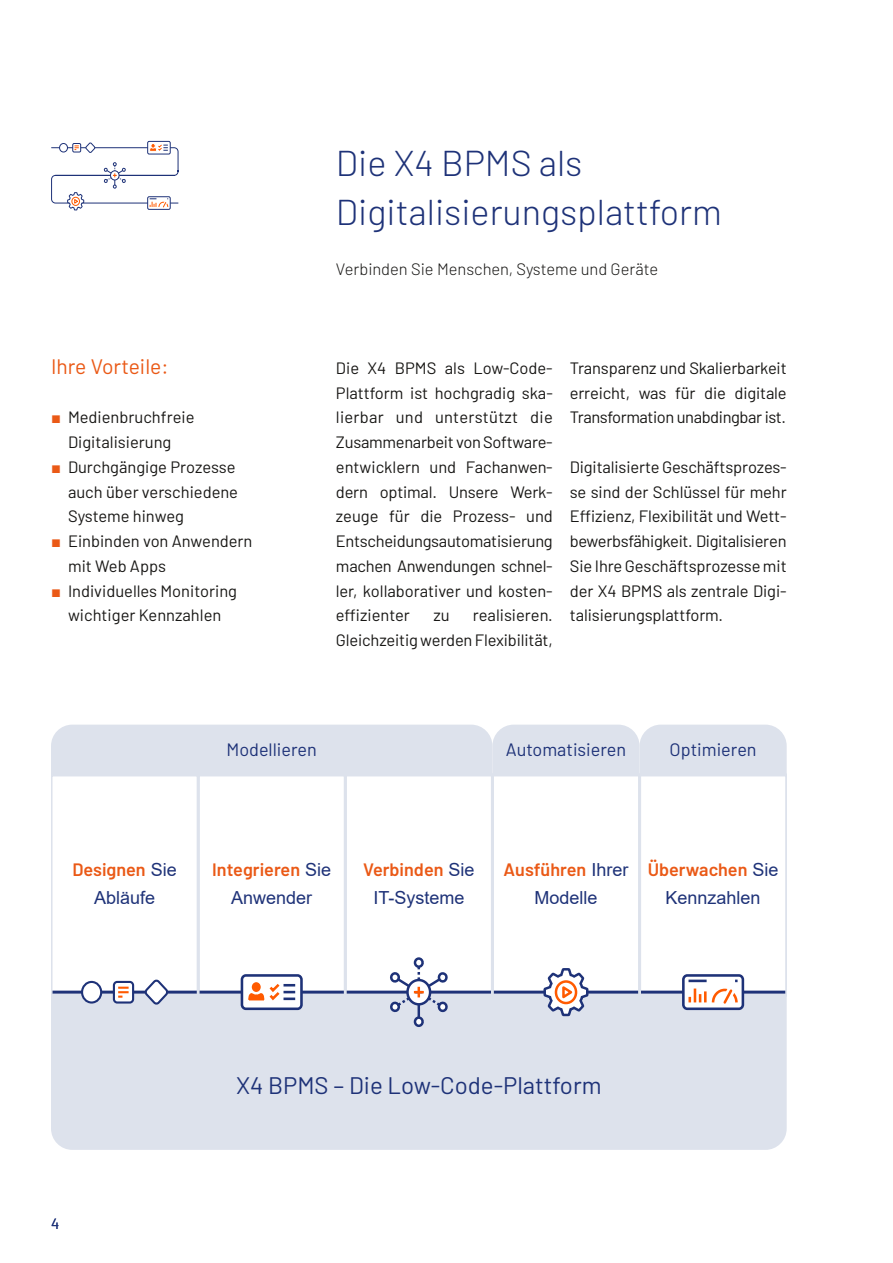
<style>
.page{position:relative;width:893px;height:1263px;background:#fff}
.page>*{position:absolute;margin:0;border:0;box-sizing:border-box;transform-origin:0 0}
.t1{font:300 36px/49.5px "Barlow";color:#1e3278}
.t2{font:24px "Barlow";color:#1e3278}
.t3{font:21px "Barlow";color:#ea5916}
.t4{font:600 18px "Barlow";color:#ea5916}
.t5{font:18px "Arial";color:#1e3278}
.t6{font:18px "Barlow";color:#1e3278}
.t7{font:16.5px/24.8px "Barlow";letter-spacing:-.005em;color:#181715;text-align:justify}
.t8{font:300 16.5px "Barlow";color:#181715}
.t9{font:15px "Barlow";color:#1e3278}
.s1{font-family:"Arial";color:#ea5916}
.s2{font-family:"Arial";font-weight:400;color:#1e3278}
</style>
<div class="page">
<div style="left:639px;top:725px;width:148px;height:212px;background:#dde2ec;border-radius:21px"></div>
<div style="left:51px;top:937px;width:736px;height:213px;background:#dde2ec;border-radius:21px"></div>
<div style="left:492px;top:725px;width:147px;height:212px;background:#dde2ec;border-radius:21px"></div>
<div style="left:51px;top:725px;width:441px;height:212px;background:#dde2ec;border-radius:21px"></div>
<div style="left:491px;top:773px;width:150px;height:224px;background:#fff;border:3px solid #dde2ec"></div>
<div style="left:344px;top:773px;width:150px;height:224px;background:#fff;border:3px solid #dde2ec"></div>
<div style="left:197px;top:773px;width:150px;height:224px;background:#fff;border:3px solid #dde2ec"></div>
<hr style="left:200px;top:991px;width:144px;height:3px;background:#1e3278">
<hr style="left:347px;top:991px;width:144px;height:3px;background:#1e3278">
<hr style="left:494px;top:991px;width:144px;height:3px;background:#1e3278">
<svg style="left:51px;top:773px;width:149px;height:232px;background:#f7f8fa"></svg>
<div style="left:242px;top:975px;width:59px;height:34px;background:#fff;border-radius:4px"></div>
<div style="left:241px;top:974px;width:62px;height:36px;border:3px solid #1e3278;border-radius:4px"></div>
<svg style="left:243px;top:981px;width:52px;height:23px"></svg>
<div style="left:250px;top:981px;width:12px;height:12px;background:#ff5a00;border-radius:50%"></div>
<div style="left:249px;top:979px;width:14px;height:15px;border:3px solid #fff;border-radius:50%"></div>
<div style="left:414px;top:957px;width:10px;height:11px;border:2px solid #1e3278;border-radius:50%"></div>
<svg style="left:415px;top:1018px;width:8px;height:8px"></svg>
<div style="left:414px;top:1016px;width:10px;height:11px;border:2px solid #1e3278;border-radius:50%"></div>
<hr style="left:418px;top:992px;width:2px;height:26px;background:#1e3278">
<svg style="left:388px;top:966px;width:62px;height:49px"></svg>
<div style="left:682px;top:974px;width:62px;height:36px;border:3px solid #1e3278;border-radius:4px"></div>
<svg style="left:638px;top:773px;width:149px;height:233px;background:#f8f8f9"></svg>
<hr style="left:688px;top:979px;width:19px;height:3px;background:#1e3278">
<svg style="left:542px;top:968px;width:48px;height:49px"></svg>
<div style="left:147px;top:141px;width:24px;height:14px;border:1px solid #1e3278;border-radius:2px"></div>
<svg style="left:51px;top:142px;width:128px;height:69px"></svg>
<p class="t3" style="left:51px;top:353px;width:119px">Ihre Vorteile:</p>
<p class="t7" style="left:51px;top:404px;width:145px;text-align:center"><span class="s1">■</span> Medienbruchfreie<br>Digitalisierung</p>
<p class="t7" style="left:68px;top:454px;width:172px;text-align:left;text-indent:-17px"><span class="s1">■</span> Durchgängige Prozesse auch über verschiedene<br>Systeme hinweg</p>
<p class="t7" style="left:68px;top:528px;width:186px;text-indent:-17px"><span class="s1">■</span> Einbinden von Anwendern mit Web Apps</p>
<p class="t7" style="left:51px;top:578px;width:188px;text-align:center"><span class="s1">■</span> Individuelles Monitoring wichtiger Kennzahlen</p>
<h1 class="t1" style="left:336px;top:137px;width:387px">Die X4 BPMS als<br>Digitalisierungsplattform</h1>
<p class="t8" style="left:336px;top:258px;width:324px">Verbinden Sie Menschen, Systeme und Geräte</p>
<p class="t7" style="left:336px;top:355px;width:218px">Die X4 BPMS als Low-Code-Plattform ist hochgradig ska‐ lierbar und unterstützt die Zusammenarbeit von Software‐ entwicklern und Fachanwen‐ dern optimal. Unsere Werk‐ zeuge für die Prozess- und Entscheidungsautomatisierung machen Anwendungen schnel‐ ler, kollaborativer und kosten‐ effizienter</p>
<p class="t7" style="left:336px;top:602px;width:218px;text-align:right">realisieren.<br>Gleichzeitig werden Flexibilität,</p>
<p class="t7" style="left:433px;top:602px;width:18px">zu</p>
<p class="t7" style="left:570px;top:355px;width:218px">Transparenz und Skalierbarkeit erreicht, was für die digitale Transformation unabdingbar ist.</p>
<p class="t7" style="left:570px;top:454px;width:218px">Digitalisierte Geschäftsprozes‐ se sind der Schlüssel für mehr Effizienz, Flexibilität und Wett‐ bewerbsfähigkeit. Digitalisieren Sie Ihre Geschäftsprozesse mit der X4 BPMS als zentrale Digi‐ talisierungsplattform.</p>
<p class="t6" style="left:227px;top:738px;width:92px">Modellieren</p>
<p class="t6" style="left:506px;top:738px;width:122px">Automatisieren</p>
<p class="t6" style="left:670px;top:738px;width:89px">Optimieren</p>
<p class="t4" style="left:72px;top:858px;width:106px">Designen <span class="s2">Sie</span></p>
<p class="t5" style="left:94px;top:891px;width:63px">Abläufe</p>
<p class="t4" style="left:212px;top:858px;width:120px">Integrieren <span class="s2">Sie</span></p>
<p class="t5" style="left:231px;top:891px;width:83px">Anwender</p>
<p class="t4" style="left:363px;top:858px;width:113px">Verbinden <span class="s2">Sie</span></p>
<p class="t5" style="left:373px;top:891px;width:93px">IT-Systeme</p>
<p class="t4" style="left:504px;top:858px;width:126px">Ausführen <span class="s2">Ihrer</span></p>
<p class="t5" style="left:534px;top:891px;width:65px">Modelle</p>
<p class="t4" style="left:648px;top:858px;width:132px">Überwachen <span class="s2">Sie</span></p>
<p class="t5" style="left:666px;top:891px;width:97px">Kennzahlen</p>
<p class="t9" style="left:51px;top:1214px;width:10px">4</p>
<h2 class="t2" style="left:236px;top:1070px;width:367px">X4 BPMS – Die Low-Code-Plattform</h2>
</div>
